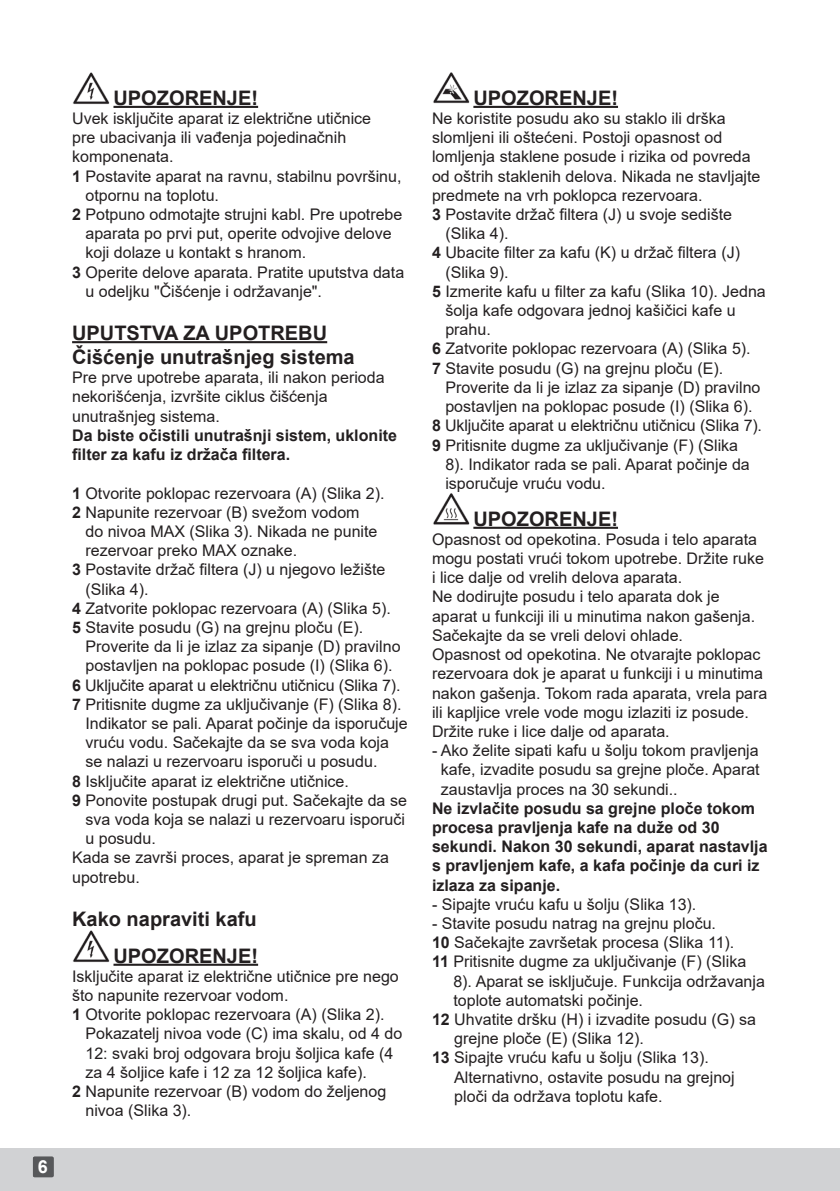
<style>
.page{position:relative;width:840px;height:1191px;background:#fff}
.page>*{position:absolute;margin:0;border:0;box-sizing:border-box;transform-origin:0 0}
.copy_text{font:700 20px "Arial";color:#231f20}
.copy_text-2{font:700 18px "Arial";color:#fff}
.copy_text-3{font:16px/19.2px "Arial";color:#231f20}
.copy_text-4{font:700 16px/19.2px "Arial";color:#231f20}
.s1{font-weight:700}
</style>
<div class="page">
<div style="left:0;top:1148px;width:839px;height:43px;background:#d1d2d4"></div>
<svg style="left:33px;top:1156px;width:21px;height:21px"></svg>
<div style="left:33px;top:1156px;width:20px;height:21px;background:#57585a;border-radius:2px"></div>
<hr style="left:113px;top:106px;width:145px;height:2px;background:#231f20">
<hr style="left:72px;top:341px;width:255px;height:2px;background:#231f20">
<hr style="left:113px;top:963px;width:145px;height:2px;background:#231f20">
<img style="left:73px;top:72px;width:37px;height:32px">
<img style="left:73px;top:930px;width:37px;height:32px">
<hr style="left:473px;top:106px;width:144px;height:2px;background:#231f20">
<hr style="left:473px;top:527px;width:144px;height:2px;background:#231f20">
<img style="left:433px;top:72px;width:37px;height:32px">
<img style="left:433px;top:493px;width:37px;height:32px">
<p class="copy_text-2" style="left:38px;top:1154px;width:11px">6</p>
<p class="copy_text-2" style="left:38px;top:1154px;width:11px">2</p>
<p class="copy_text" style="left:113px;top:84px;width:146px">UPOZORENJE!</p>
<p class="copy_text-3" style="left:72px;top:109px;width:300px">Uvek isključite aparat iz električne utičnice pre ubacivanja ili vađenja pojedinačnih komponenata.</p>
<p class="copy_text-3" style="left:85px;top:166px;width:317px;text-indent:-13px"><span class="s1">1</span> Postavite aparat na ravnu, stabilnu površinu, otpornu na toplotu.</p>
<p class="copy_text-3" style="left:85px;top:205px;width:318px;text-indent:-13px"><span class="s1">2</span> Potpuno odmotajte strujni kabl. Pre upotrebe aparata po prvi put, operite odvojive delove koji dolaze u kontakt s hranom.</p>
<p class="copy_text-3" style="left:85px;top:262px;width:320px;text-indent:-13px"><span class="s1">3</span> Operite delove aparata. Pratite uputstva data u odeljku "Čišćenje i održavanje".</p>
<p class="copy_text" style="left:72px;top:319px;width:256px">UPUTSTVA ZA UPOTREBU</p>
<p class="copy_text" style="left:72px;top:343px;width:284px">Čišćenje unutrašnjeg sistema</p>
<p class="copy_text-3" style="left:72px;top:368px;width:314px">Pre prve upotrebe aparata, ili nakon perioda nekorišćenja, izvršite ciklus čišćenja unutrašnjeg sistema.</p>
<p class="copy_text-4" style="left:72px;top:426px;width:326px">Da biste očistili unutrašnji sistem, uklonite filter za kafu iz držača filtera.</p>
<p class="copy_text-3" style="left:72px;top:483px;width:314px"><span class="s1">1</span> Otvorite poklopac rezervoara (A) (Slika 2).</p>
<p class="copy_text-3" style="left:85px;top:502px;width:293px;text-indent:-13px"><span class="s1">2</span> Napunite rezervoar (B) svežom vodom do nivoa MAX (Slika 3). Nikada ne punite rezervoar preko MAX oznake.</p>
<p class="copy_text-3" style="left:85px;top:560px;width:301px;text-indent:-13px"><span class="s1">3</span> Postavite držač filtera (J) u njegovo ležište (Slika 4).</p>
<p class="copy_text-3" style="left:72px;top:598px;width:320px"><span class="s1">4</span> Zatvorite poklopac rezervoara (A) (Slika 5).</p>
<p class="copy_text-3" style="left:85px;top:617px;width:316px;text-indent:-13px"><span class="s1">5</span> Stavite posudu (G) na grejnu ploču (E).<br>Proverite da li je izlaz za sipanje (D) pravilno postavljen na poklopac posude (I) (Slika 6).</p>
<p class="copy_text-3" style="left:72px;top:675px;width:330px"><span class="s1">6</span> Uključite aparat u električnu utičnicu (Slika 7).</p>
<p class="copy_text-3" style="left:85px;top:694px;width:323px;text-indent:-13px"><span class="s1">7</span> Pritisnite dugme za uključivanje (F) (Slika 8).<br>Indikator se pali. Aparat počinje da isporučuje vruću vodu. Sačekajte da se sva voda koja se nalazi u rezervoaru isporuči u posudu.</p>
<p class="copy_text-3" style="left:72px;top:771px;width:278px"><span class="s1">8</span> Isključite aparat iz električne utičnice.</p>
<p class="copy_text-3" style="left:85px;top:790px;width:323px;text-align:justify;text-indent:-13px"><span class="s1">9</span> Ponovite postupak drugi put. Sačekajte da se sva voda koja se nalazi u rezervoaru isporuči u posudu.</p>
<p class="copy_text-3" style="left:72px;top:848px;width:318px">Kada se završi proces, aparat je spreman za upotrebu.</p>
<p class="copy_text" style="left:72px;top:904px;width:186px">Kako napraviti kafu</p>
<p class="copy_text" style="left:113px;top:941px;width:146px">UPOZORENJE!</p>
<p class="copy_text-3" style="left:72px;top:966px;width:328px">Isključite aparat iz električne utičnice pre nego što napunite rezervoar vodom.</p>
<p class="copy_text-3" style="left:85px;top:1005px;width:318px;text-indent:-13px"><span class="s1">1</span> Otvorite poklopac rezervoara (A) (Slika 2).<br>Pokazatelj nivoa vode (C) ima skalu, od 4 do 12: svaki broj odgovara broju šoljica kafe (4 za 4 šoljice kafe i 12 za 12 šoljica kafe).</p>
<p class="copy_text-3" style="left:85px;top:1081px;width:302px;text-indent:-13px"><span class="s1">2</span> Napunite rezervoar (B) vodom do željenog nivoa (Slika 3).</p>
<p class="copy_text" style="left:473px;top:84px;width:146px">UPOZORENJE!</p>
<p class="copy_text-3" style="left:432px;top:109px;width:330px">Ne koristite posudu ako su staklo ili drška slomljeni ili oštećeni. Postoji opasnost od lomljenja staklene posude i rizika od povreda od oštrih staklenih delova. Nikada ne stavljajte predmete na vrh poklopca rezervoara.</p>
<p class="copy_text-3" style="left:445px;top:205px;width:288px;text-indent:-13px"><span class="s1">3</span> Postavite držač filtera (J) u svoje sedište (Slika 4).</p>
<p class="copy_text-3" style="left:445px;top:243px;width:296px;text-indent:-13px"><span class="s1">4</span> Ubacite filter za kafu (K) u držač filtera (J) (Slika 9).</p>
<p class="copy_text-3" style="left:445px;top:281px;width:322px;text-indent:-13px"><span class="s1">5</span> Izmerite kafu u filter za kafu (Slika 10). Jedna šolja kafe odgovara jednoj kašičici kafe u prahu.</p>
<p class="copy_text-3" style="left:432px;top:339px;width:320px"><span class="s1">6</span> Zatvorite poklopac rezervoara (A) (Slika 5).</p>
<p class="copy_text-3" style="left:445px;top:358px;width:316px;text-indent:-13px"><span class="s1">7</span> Stavite posudu (G) na grejnu ploču (E).<br>Proverite da li je izlaz za sipanje (D) pravilno postavljen na poklopac posude (I) (Slika 6).</p>
<p class="copy_text-3" style="left:432px;top:416px;width:331px"><span class="s1">8</span> Uključite aparat u električnu utičnicu (Slika 7).</p>
<p class="copy_text-3" style="left:445px;top:435px;width:306px;text-indent:-13px"><span class="s1">9</span> Pritisnite dugme za uključivanje (F) (Slika<br>8). Indikator rada se pali. Aparat počinje da isporučuje vruću vodu.</p>
<p class="copy_text" style="left:473px;top:504px;width:146px">UPOZORENJE!</p>
<p class="copy_text-3" style="left:432px;top:529px;width:333px">Opasnost od opekotina. Posuda i telo aparata mogu postati vrući tokom upotrebe. Držite ruke i lice dalje od vrelih delova aparata.</p>
<p class="copy_text-3" style="left:432px;top:587px;width:324px">Ne dodirujte posudu i telo aparata dok je aparat u funkciji ili u minutima nakon gašenja.<br>Sačekajte da se vreli delovi ohlade.</p>
<p class="copy_text-3" style="left:432px;top:645px;width:337px">Opasnost od opekotina. Ne otvarajte poklopac rezervoara dok je aparat u funkciji i u minutima nakon gašenja. Tokom rada aparata, vrela para ili kapljice vrele vode mogu izlaziti iz posude.<br>Držite ruke i lice dalje od aparata.</p>
<p class="copy_text-3" style="left:440px;top:741px;width:320px;text-align:justify;text-indent:-9px">- Ako želite sipati kafu u šolju tokom pravljenja kafe, izvadite posudu sa grejne ploče. Aparat zaustavlja proces na 30 sekundi..</p>
<p class="copy_text-4" style="left:432px;top:798px;width:337px">Ne izvlačite posudu sa grejne ploče tokom procesa pravljenja kafe na duže od 30 sekundi. Nakon 30 sekundi, aparat nastavlja s pravljenjem kafe, a kafa počinje da curi iz izlaza za sipanje.</p>
<p class="copy_text-3" style="left:432px;top:894px;width:266px">- Sipajte vruću kafu u šolju (Slika 13).</p>
<p class="copy_text-3" style="left:432px;top:913px;width:285px">- Stavite posudu natrag na grejnu ploču.</p>
<p class="copy_text-3" style="left:432px;top:933px;width:304px"><span class="s1">10</span> Sačekajte završetak procesa (Slika 11).</p>
<p class="copy_text-3" style="left:453px;top:952px;width:313px;text-indent:-21px"><span class="s1">11</span> Pritisnite dugme za uključivanje (F) (Slika<br>8). Aparat se isključuje. Funkcija održavanja toplote automatski počinje.</p>
<p class="copy_text-3" style="left:454px;top:1009px;width:303px;text-indent:-22px"><span class="s1">12</span> Uhvatite dršku (H) i izvadite posudu (G) sa grejne ploče (E) (Slika 12).</p>
<p class="copy_text-3" style="left:454px;top:1048px;width:282px;text-indent:-22px"><span class="s1">13</span> Sipajte vruću kafu u šolju (Slika 13).<br>Alternativno, ostavite posudu na grejnoj ploči da održava toplotu kafe.</p>
</div>
